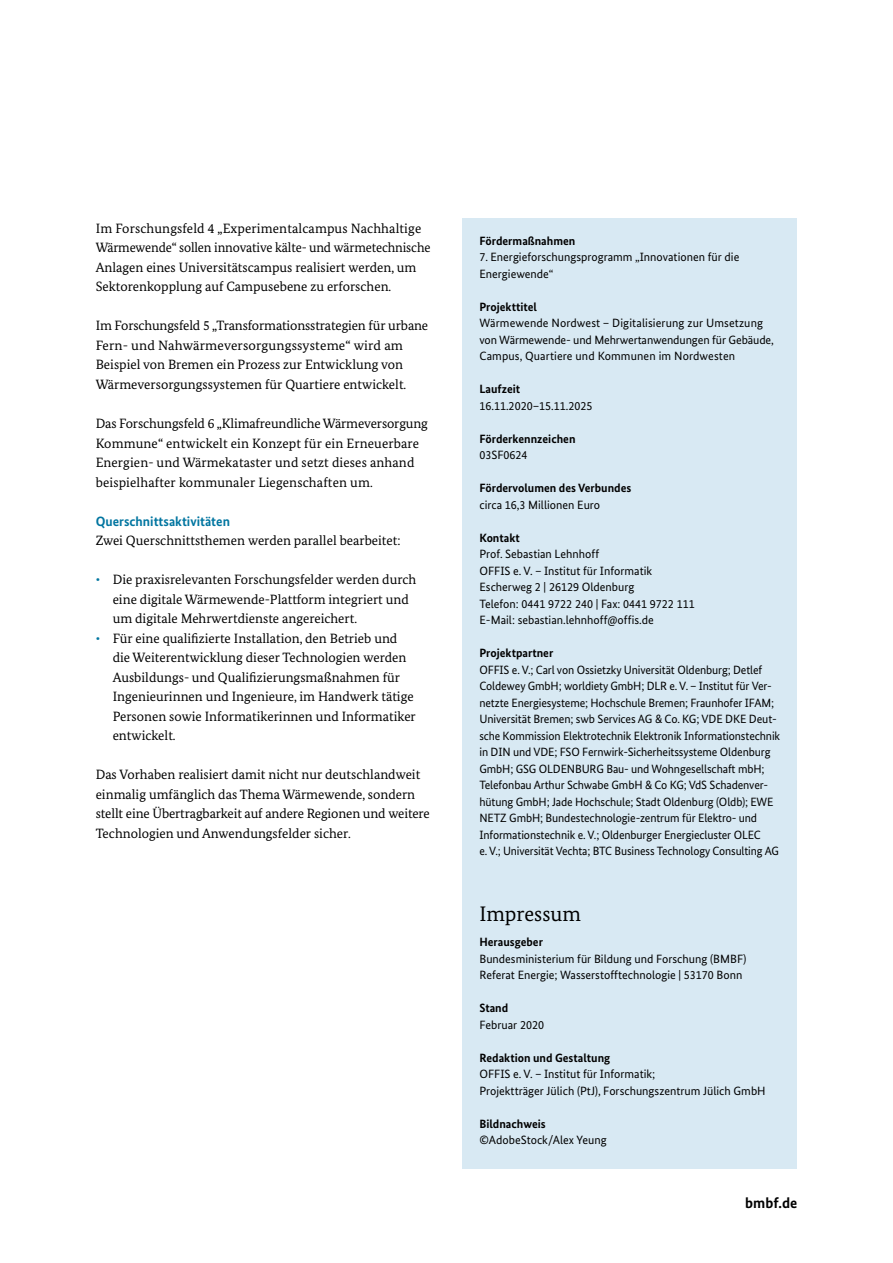
<style>
.page{position:relative;width:893px;height:1263px;background:#fff}
.page>*{position:absolute;margin:0;border:0;box-sizing:border-box;transform-origin:0 0}
.t1{font:21px "Bundes Serif";color:#000}
.t2{font:700 15px "Bundes Sans";color:#000}
.t3{font:13.5px/19.5px "Bundes Serif";color:#000}
.t4{font:700 13.5px "Bundes Sans";color:#0075a0}
.t5{font:12px/16.5px "Bundes Sans";letter-spacing:-.01em;color:#000}
.t6{font:700 12px "Bundes Sans";color:#000}
.t7{font:12px/16.5px "Bundes Sans";letter-spacing:.01em;color:#000}
.s1{color:#0075a0}
</style>
<div class="page">
<div style="left:462px;top:218px;width:335px;height:951px;background:#d8e9f3"></div>
<p class="t3" style="left:96px;top:218px;width:336px">Im Forschungsfeld 4 „Experimentalcampus Nachhaltige Wärmewende“ sollen innovative kälte- und wärmetechnische Anlagen eines Universitätscampus realisiert werden, um Sektorenkopplung auf Campusebene zu erforschen.</p>
<p class="t3" style="left:96px;top:316px;width:334px">Im Forschungsfeld 5 „Transformationsstrategien für urbane Fern- und Nahwärmeversorgungssysteme“ wird am Beispiel von Bremen ein Prozess zur Entwicklung von Wärmeversorgungssystemen für Quartiere entwickelt.</p>
<p class="t3" style="left:96px;top:413px;width:334px">Das Forschungsfeld 6 „Klimafreundliche Wärmeversorgung Kommune“ entwickelt ein Konzept für ein Erneuerbare Energien- und Wärmekataster und setzt dieses anhand beispielhafter kommunaler Liegenschaften um.</p>
<h3 class="t4" style="left:96px;top:513px;width:136px">Querschnittsaktivitäten</h3>
<p class="t3" style="left:96px;top:530px;width:306px">Zwei Querschnittsthemen werden parallel bearbeitet:</p>
<p class="t3" style="left:113px;top:569px;width:305px;text-indent:-17px"><span class="s1">•</span> Die praxisrelevanten Forschungsfelder werden durch eine digitale Wärmewende-Plattform integriert und um digitale Mehrwertdienste angereichert.</p>
<p class="t3" style="left:113px;top:628px;width:305px;text-indent:-17px"><span class="s1">•</span> Für eine qualifizierte Installation, den Betrieb und die Weiterentwicklung dieser Technologien werden Ausbildungs- und Qualifizierungsmaßnahmen für Ingenieurinnen und Ingenieure, im Handwerk tätige Personen sowie Informatikerinnen und Informatiker entwickelt.</p>
<p class="t3" style="left:96px;top:764px;width:336px">Das Vorhaben realisiert damit nicht nur deutschlandweit einmalig umfänglich das Thema Wärmewende, sondern stellt eine Übertragbarkeit auf andere Regionen und weitere Technologien und Anwendungsfelder sicher.</p>
<h4 class="t6" style="left:479px;top:233px;width:97px">Fördermaßnahmen</h4>
<p class="t5" style="left:479px;top:249px;width:261px">7. Energieforschungsprogramm „Innovationen für die<br>Energiewende“</p>
<h4 class="t6" style="left:479px;top:299px;width:59px">Projekttitel</h4>
<p class="t7" style="left:479px;top:315px;width:296px">Wärmewende Nordwest – Digitalisierung zur Umsetzung von Wärmewende- und Mehrwertanwendungen für Gebäude,<br>Campus, Quartiere und Kommunen im Nordwesten</p>
<h4 class="t6" style="left:479px;top:382px;width:42px">Laufzeit</h4>
<p class="t5" style="left:479px;top:397px;width:115px">16.11.2020–15.11.2025</p>
<h4 class="t6" style="left:479px;top:431px;width:98px">Förderkennzeichen</h4>
<p class="t5" style="left:479px;top:447px;width:50px">03SF0624</p>
<h4 class="t6" style="left:479px;top:481px;width:153px">Fördervolumen des Verbundes</h4>
<p class="t5" style="left:479px;top:496px;width:122px">circa 16,3 Millionen Euro</p>
<h4 class="t6" style="left:479px;top:530px;width:42px">Kontakt</h4>
<p class="t5" style="left:479px;top:546px;width:121px">Prof. Sebastian Lehnhoff</p>
<p class="t5" style="left:479px;top:562px;width:174px">OFFIS e. V. – Institut für Informatik</p>
<p class="t5" style="left:479px;top:579px;width:156px">Escherweg 2 | 26129 Oldenburg</p>
<p class="t5" style="left:479px;top:595px;width:217px">Telefon: 0441 9722 240 | Fax: 0441 9722 111</p>
<p class="t5" style="left:479px;top:612px;width:176px">E-Mail: sebastian.lehnhoff@offis.de</p>
<h4 class="t6" style="left:479px;top:646px;width:75px">Projektpartner</h4>
<p class="t5" style="left:479px;top:661px;width:302px">OFFIS e. V.; Carl von Ossietzky Universität Oldenburg; Detlef Coldewey GmbH; worldiety GmbH; DLR e. V. – Institut für Ver&shy;netzte Energiesysteme; Hochschule Bremen; Fraunhofer IFAM; Universität Bremen; swb Services AG &amp; Co. KG; VDE DKE Deut&shy;sche Kommission Elektrotechnik Elektronik Informationstechnik in DIN und VDE; FSO Fernwirk-Sicherheitssysteme Oldenburg GmbH; GSG OLDENBURG Bau- und Wohngesellschaft mbH; Telefonbau Arthur Schwabe GmbH &amp; Co KG; VdS Schadenver&shy;hütung GmbH; Jade Hochschule; Stadt Oldenburg (Oldb); EWE NETZ GmbH; Bundestechnologie-zentrum für Elektro- und Informationstechnik e. V.; Oldenburger Energiecluster OLEC<br>e. V.; Universität Vechta; BTC Business Technology Consulting AG</p>
<h5 class="t1" style="left:479px;top:901px;width:103px">Impressum</h5>
<h4 class="t6" style="left:479px;top:935px;width:65px">Herausgeber</h4>
<p class="t5" style="left:479px;top:950px;width:268px">Bundesministerium für Bildung und Forschung (BMBF)</p>
<p class="t5" style="left:479px;top:967px;width:265px">Referat Energie; Wasserstofftechnologie | 53170 Bonn</p>
<h4 class="t6" style="left:479px;top:1001px;width:30px">Stand</h4>
<p class="t5" style="left:479px;top:1016px;width:66px">Februar 2020</p>
<h4 class="t6" style="left:479px;top:1050px;width:132px">Redaktion und Gestaltung</h4>
<p class="t5" style="left:479px;top:1066px;width:288px">OFFIS e. V. – Institut für Informatik;<br>Projektträger Jülich (PtJ), Forschungszentrum Jülich GmbH</p>
<h4 class="t6" style="left:479px;top:1116px;width:68px">Bildnachweis</h4>
<p class="t5" style="left:479px;top:1132px;width:129px">©AdobeStock/Alex Yeung</p>
<p class="t2" style="left:745px;top:1194px;width:54px">bmbf.de</p>
</div>
